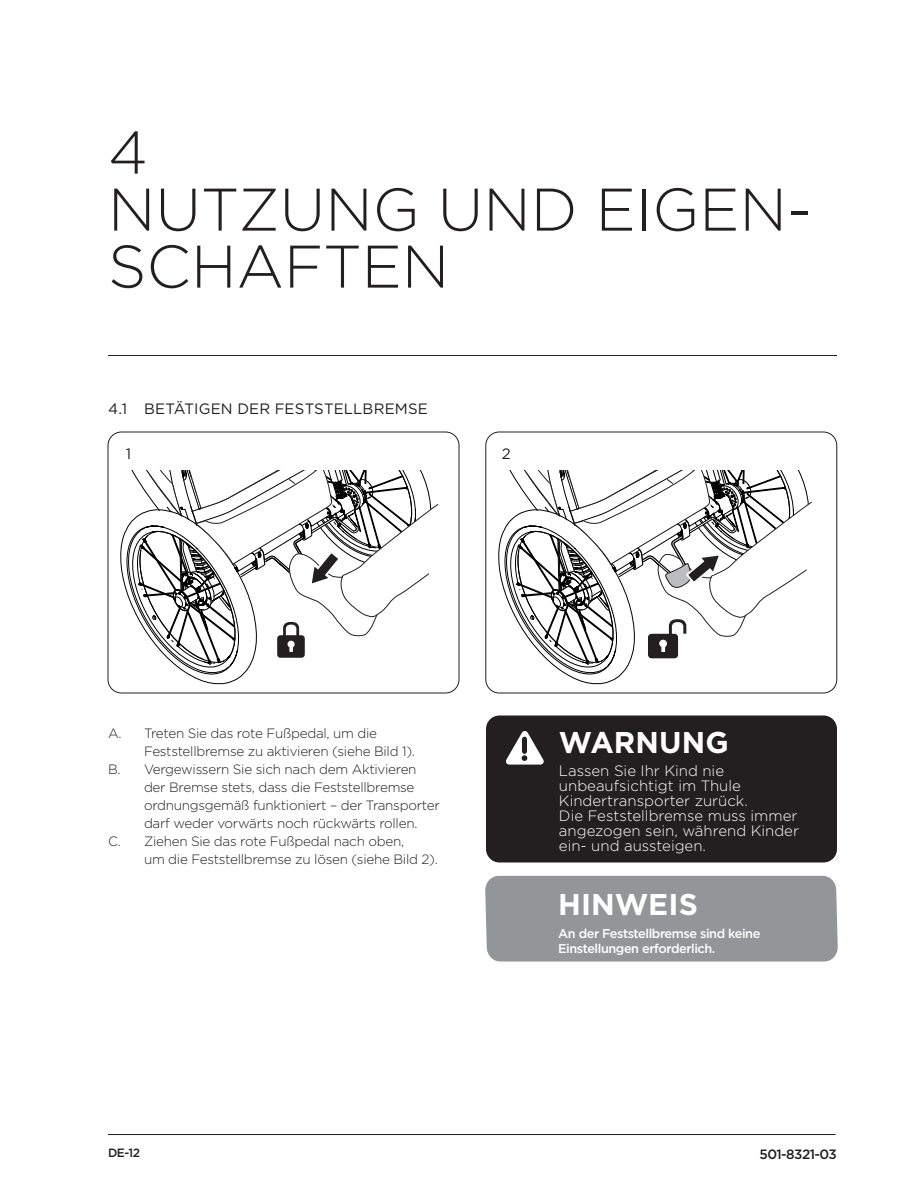
<style>
.page{position:relative;width:918px;height:1188px;background:#fff}
.page>*{position:absolute;margin:0;border:0;box-sizing:border-box;transform-origin:0 0}
.heading{font:300 60px/57px "Gotham";color:#231f20}
.Subheading{font:700 30px "Gotham";letter-spacing:.005em;color:#fff}
.TOC-_body{font:300 15px/15px "Gotham";color:#fff}
.Subheading-2{font:15px "Gotham";letter-spacing:.01em;color:#231f20}
.body{font:300 13.5px/18px "Gotham";letter-spacing:-.02em;color:#231f20}
.t1{font:500 13.5px "Thule";letter-spacing:-.04em;color:#231f20}
.TOC-_body-2{font:500 12.75px/15px "Gotham";letter-spacing:-.035em;color:#fff}
.t2{font:500 12px "Thule";color:#231f20}
</style>
<div class="page">
<hr style="left:108px;top:1134px;width:728px;height:1px;background:#231f20">
<hr style="left:108px;top:355px;width:729px;height:1px;background:#231f20">
<div style="left:108px;top:432px;width:351px;height:261px;border:1px solid #231f20;border-radius:13px"></div>
<div style="left:485px;top:432px;width:352px;height:261px;border:1px solid #231f20;border-radius:13px"></div>
<svg style="left:120px;top:470px;width:319px;height:214px"></svg>
<svg style="left:498px;top:470px;width:314px;height:214px"></svg>
<div style="left:486px;top:716px;width:351px;height:146px;background:#231f20;border-radius:13px"></div>
<svg style="left:506px;top:731px;width:38px;height:34px"></svg>
<div style="left:485px;top:876px;width:353px;height:86px;background:#939598"></div>
<p class="heading" style="left:108px;top:122px;width:705px">4<br>NUTZUNG UND EIGEN-<br>SCHAFTEN</p>
<p class="Subheading-2" style="left:108px;top:399px;width:322px">4.1 BETÄTIGEN DER FESTSTELLBREMSE</p>
<p class="Subheading-2" style="left:126px;top:444px;width:7px">1</p>
<p class="Subheading-2" style="left:502px;top:444px;width:10px">2</p>
<p class="body" style="left:144px;top:724px;width:273px;text-indent:-36px">A. Treten Sie das rote Fußpedal, um die<br>Feststellbremse zu aktivieren (siehe Bild 1).</p>
<p class="body" style="left:144px;top:760px;width:297px;text-indent:-36px">B. Vergewissern Sie sich nach dem Aktivieren der Bremse stets, dass die Feststellbremse ordnungsgemäß funktioniert – der Transporter darf weder vorwärts noch rückwärts rollen.</p>
<p class="body" style="left:144px;top:832px;width:295px;text-indent:-36px">C. Ziehen Sie das rote Fußpedal nach oben,<br>um die Feststellbremse zu lösen (siehe Bild 2).</p>
<p class="Subheading" style="left:559px;top:723px;width:171px">WARNUNG</p>
<p class="TOC-_body" style="left:559px;top:763px;width:190px">Lassen Sie Ihr Kind nie unbeaufsichtigt im Thule<br>Kindertransporter zurück.</p>
<p class="TOC-_body" style="left:559px;top:808px;width:242px;text-align:justify">Die Feststellbremse muss immer angezogen sein, während Kinder ein- und aussteigen.</p>
<p class="Subheading" style="left:558px;top:885px;width:141px">HINWEIS</p>
<p class="TOC-_body-2" style="left:558px;top:926px;width:204px">An der Feststellbremse sind keine<br>Einstellungen erforderlich.</p>
<p class="t2" style="left:108px;top:1145px;width:34px">DE-12</p>
<p class="t1" style="left:759px;top:1145px;width:79px">501-8321-03</p>
</div>
